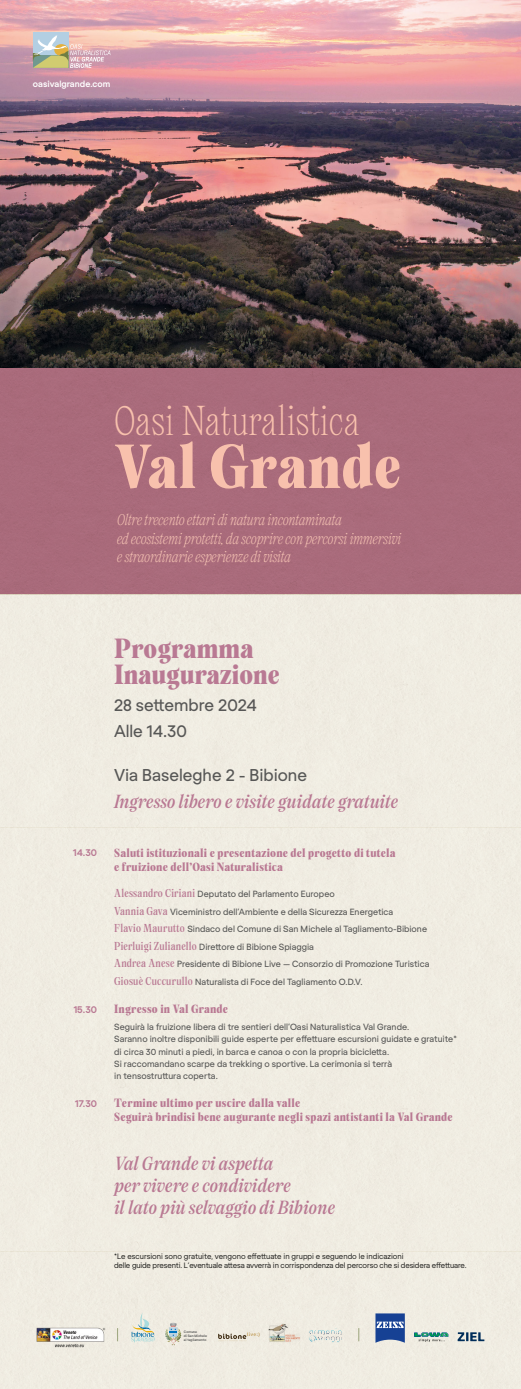
<style>
.page{position:relative;width:521px;height:1389px;background:#fff}
.page>*{position:absolute;margin:0;border:0;box-sizing:border-box;transform-origin:0 0}
.t1{font:700 57.14px "Tartuffo";letter-spacing:.02em;color:#f8c1ad}
.t2{font:100 38.15px "Tartuffo";letter-spacing:.03em;color:#f8c1ad}
.t3{font:700 25.38px "Tartuffo";letter-spacing:.005em;color:#b97993}
.t4{font:italic 17.5px "Tartuffo";color:#b97993}
.t5{font:16.62px "Regola Pro";color:#575756}
.t6{font:italic 100 14.44px/18.4px "Tartuffo";color:#f9c7b6}
.t7{font:700 10.94px "Tartuffo";letter-spacing:.025em;color:#b97993}
.t8{font:700 9.62px "Regola Pro";color:#b97993}
.t9{font:8.75px "Regola Pro";color:#575756}
.t10{font:700 8.66px "Regola Pro";color:#fff}
.t11{font:7.61px "Regola Pro";letter-spacing:-.015em;color:#1d1d1b}
.t12{font:700 3.32px "Regola Pro";color:#575756}
.s1{font-family:"Tartuffo";font-size:10.5px;color:#b97993}
</style>
<div class="page">
<img style="left:0;top:0;width:521px;height:368px">
<div style="left:0;top:827px;width:521px;height:424px;background:#f0ece2"></div>
<div style="left:0;top:1251px;width:521px;height:138px;background:#f0ece2"></div>
<div style="left:33px;top:32px;width:35px;height:36px;background:#b3cfe3"></div>
<svg style="left:33px;top:35px;width:77px;height:33px"></svg>
<svg style="left:131px;top:1313px;width:24px;height:29px"></svg>
<img style="left:269px;top:1324px;width:31px;height:18px">
<svg style="left:375px;top:1313px;width:30px;height:30px"></svg>
<svg style="left:165px;top:1323px;width:16px;height:23px"></svg>
<svg style="left:218px;top:1332px;width:42px;height:9px"></svg>
<svg style="left:458px;top:1332px;width:26px;height:9px"></svg>
<svg style="left:309px;top:1330px;width:33px;height:12px"></svg>
<svg style="left:414px;top:1332px;width:34px;height:10px"></svg>
<img style="left:36px;top:1327px;width:69px;height:21px">
<svg style="left:117px;top:1328px;width:1px;height:13px"></svg>
<svg style="left:358px;top:1328px;width:1px;height:13px"></svg>
<div style="left:0;top:368px;width:521px;height:226px;background:#a96b7b"></div>
<p class="t10" style="left:33px;top:77px;width:79px">oasivalgrande.com</p>
<p class="t2" style="left:114px;top:398px;width:246px">Oasi Naturalistica</p>
<p class="t1" style="left:114px;top:432px;width:288px">Val Grande</p>
<p class="t6" style="left:117px;top:511px;width:226px">Oltre trecento ettari di natura incontaminata</p>
<p class="t6" style="left:117px;top:529px;width:285px">ed ecosistemi protetti, da scoprire con percorsi immersivi e straordinarie esperienze di visita</p>
<p class="t8" style="left:73px;top:846px;width:25px">14.30</p>
<p class="t8" style="left:74px;top:1002px;width:25px">15.30</p>
<p class="t8" style="left:75px;top:1097px;width:23px">17.30</p>
<p class="t3" style="left:114px;top:633px;width:141px">Programma</p>
<p class="t3" style="left:114px;top:659px;width:167px">Inaugurazione</p>
<p class="t5" style="left:114px;top:693px;width:144px">28 settembre 2024</p>
<p class="t5" style="left:114px;top:719px;width:74px">Alle 14.30</p>
<p class="t5" style="left:114px;top:764px;width:195px">Via Baseleghe 2 - Bibione</p>
<p class="t4" style="left:114px;top:791px;width:286px">Ingresso libero e visite guidate gratuite</p>
<p class="t7" style="left:114px;top:846px;width:283px">Saluti istituzionali e presentazione del progetto di tutela</p>
<p class="t7" style="left:114px;top:860px;width:170px">e fruizione dell’Oasi Naturalistica</p>
<p class="t9" style="left:114px;top:888px;width:222px"><span class="s1">Alessandro Ciriani</span> Deputato del Parlamento Europeo</p>
<p class="t9" style="left:114px;top:905px;width:281px"><span class="s1">Vannia Gava</span> Viceministro dell’Ambiente e della Sicurezza Energetica</p>
<p class="t9" style="left:114px;top:923px;width:314px"><span class="s1">Flavio Maurutto</span> Sindaco del Comune di San Michele al Tagliamento-Bibione</p>
<p class="t9" style="left:114px;top:940px;width:201px"><span class="s1">Pierluigi Zulianello</span> Direttore di Bibione Spiaggia</p>
<p class="t9" style="left:114px;top:958px;width:317px"><span class="s1">Andrea Anese</span> Presidente di Bibione Live — Consorzio di Promozione Turistica</p>
<p class="t9" style="left:114px;top:975px;width:250px"><span class="s1">Giosuè Cuccurullo</span> Naturalista di Foce del Tagliamento O.D.V.</p>
<p class="t7" style="left:114px;top:1002px;width:115px">Ingresso in Val Grande</p>
<p class="t9" style="left:114px;top:1021px;width:296px">Seguirà la fruizione libera di tre sentieri dell’Oasi Naturalistica Val Grande.</p>
<p class="t9" style="left:114px;top:1033px;width:344px">Saranno inoltre disponibili guide esperte per effettuare escursioni guidate e gratuite*</p>
<p class="t9" style="left:114px;top:1045px;width:276px">di circa 30 minuti a piedi, in barca e canoa o con la propria bicicletta.</p>
<p class="t9" style="left:114px;top:1058px;width:279px">Si raccomandano scarpe da trekking o sportive. La cerimonia si terrà</p>
<p class="t9" style="left:114px;top:1070px;width:105px">in tensostruttura coperta.</p>
<p class="t7" style="left:114px;top:1096px;width:187px">Termine ultimo per uscire dalla valle</p>
<p class="t7" style="left:114px;top:1110px;width:340px">Seguirà brindisi bene augurante negli spazi antistanti la Val Grande</p>
<p class="t4" style="left:114px;top:1153px;width:161px">Val Grande vi aspetta</p>
<p class="t4" style="left:114px;top:1175px;width:178px">per vivere e condividere</p>
<p class="t4" style="left:114px;top:1197px;width:222px">il lato più selvaggio di Bibione</p>
<p class="t11" style="left:114px;top:1251px;width:291px">*Le escursioni sono gratuite, vengono effettuate in gruppi e seguendo le indicazioni</p>
<p class="t11" style="left:114px;top:1260px;width:354px">delle guide presenti. L’eventuale attesa avverrà in corrispondenza del percorso che si desidera effettuare.</p>
<p class="t12" style="left:184px;top:1329px;width:15px">Comune</p>
<p class="t12" style="left:184px;top:1333px;width:25px">di San Michele</p>
<p class="t12" style="left:184px;top:1337px;width:24px">al tagliamento</p>
</div>
